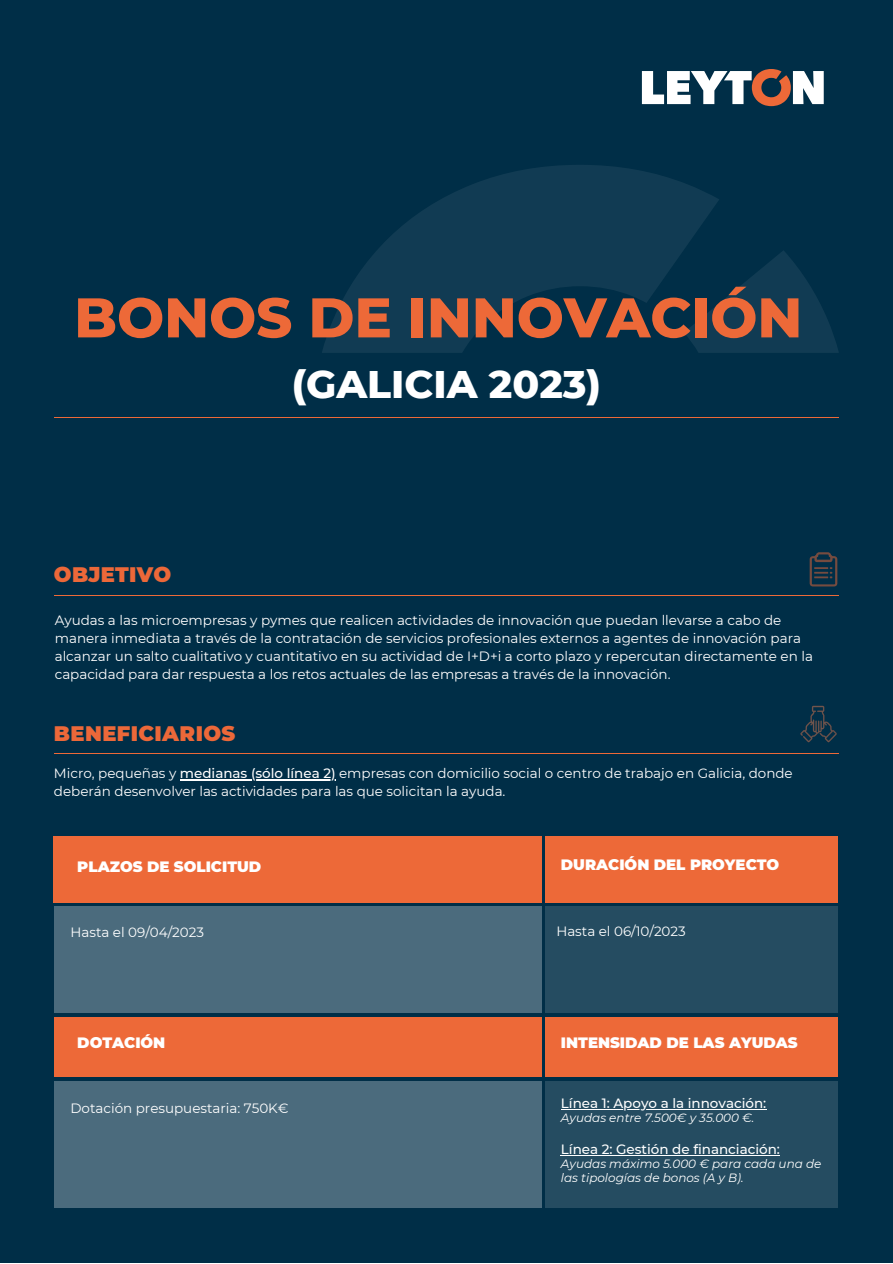
<style>
.page{position:relative;width:893px;height:1264px;background:#fff}
.page>*{position:absolute;margin:0;border:0;box-sizing:border-box;transform-origin:0 0}
.t1{font:800 55.8px "Montserrat";color:#ed6938}
.t2{font:800 39.3px "Montserrat";color:#fff}
.t3{font:900 21px "Montserrat";letter-spacing:.02em;color:#ec6839}
.t4{font:900 15px "Montserrat";color:#fff}
.t5{font:13.5px/18px "Montserrat";color:#fff}
.t6{font:500 13.5px "Montserrat";color:#fff}
.t7{font:italic 12px/14px "Montserrat";color:#fff}
.s1{font-weight:500}
</style>
<div class="page">
<div style="left:0;top:0;width:892px;height:1262px;background:#002e47"></div>
<hr style="left:54px;top:417px;width:784px;height:1px;background:#ed6938">
<svg style="left:642px;top:69px;width:181px;height:37px"></svg>
<svg style="left:322px;top:165px;width:516px;height:188px;fill:#113b53"></svg>
<hr style="left:54px;top:594px;width:784px;height:1px;background:#ed6938">
<hr style="left:54px;top:753px;width:784px;height:1px;background:#ed6938">
<div style="left:545px;top:836px;width:292px;height:66px;background:#ed6938"></div>
<div style="left:54px;top:836px;width:488px;height:66px;background:#ed6938"></div>
<div style="left:545px;top:906px;width:292px;height:106px;background:#254c61"></div>
<div style="left:545px;top:1017px;width:292px;height:60px;background:#ed6938"></div>
<div style="left:545px;top:1081px;width:292px;height:127px;background:#254c61"></div>
<div style="left:54px;top:906px;width:488px;height:106px;background:#4b6b7d"></div>
<div style="left:54px;top:1017px;width:488px;height:60px;background:#ed6938"></div>
<div style="left:54px;top:1081px;width:488px;height:127px;background:#4b6b7d"></div>
<svg style="left:800px;top:705px;width:36px;height:37px"></svg>
<svg style="left:809px;top:552px;width:28px;height:34px"></svg>
<hr style="left:180px;top:779px;width:155px;height:1px;background:#fff">
<hr style="left:561px;top:1109px;width:205px;height:1px;background:#fff">
<hr style="left:561px;top:1155px;width:218px;height:1px;background:#fff">
<h1 class="t1" style="left:74px;top:283px;width:729px">BONOS DE INNOVACIÓN</h1>
<h2 class="t2" style="left:292px;top:360px;width:311px">(GALICIA 2023)</h2>
<h3 class="t3" style="left:54px;top:561px;width:119px">OBJETIVO</h3>
<p class="t5" style="left:55px;top:611px;width:759px">Ayudas a las microempresas y pymes que realicen actividades de innovación que puedan llevarse a cabo de manera inmediata a través de la contratación de servicios profesionales externos a agentes de innovación para alcanzar un salto cualitativo y cuantitativo en su actividad de I+D+i a corto plazo y repercutan directamente en la capacidad para dar respuesta a los retos actuales de las empresas a través de la innovación.</p>
<h3 class="t3" style="left:54px;top:720px;width:183px">BENEFICIARIOS</h3>
<p class="t5" style="left:54px;top:764px;width:740px">Micro, pequeñas y <span class="s1">medianas (sólo línea 2)</span> empresas con domicilio social o centro de trabajo en Galicia, donde deberán desenvolver las actividades para las que solicitan la ayuda.</p>
<p class="t4" style="left:77px;top:857px;width:185px">PLAZOS DE SOLICITUD</p>
<p class="t4" style="left:561px;top:855px;width:220px">DURACIÓN DEL PROYECTO</p>
<p class="t5" style="left:70px;top:923px;width:135px">Hasta el 09/04/2023</p>
<p class="t5" style="left:556px;top:922px;width:131px">Hasta el 06/10/2023</p>
<p class="t4" style="left:77px;top:1033px;width:89px">DOTACIÓN</p>
<p class="t5" style="left:70px;top:1099px;width:220px">Dotación presupuestaria: 750K€</p>
<p class="t4" style="left:561px;top:1033px;width:238px">INTENSIDAD DE LAS AYUDAS</p>
<p class="t6" style="left:561px;top:1095px;width:207px">Línea 1: Apoyo a la innovación:</p>
<p class="t7" style="left:561px;top:1111px;width:195px">Ayudas entre 7.500€ y 35.000 €.</p>
<p class="t6" style="left:561px;top:1141px;width:220px">Línea 2: Gestión de financiación:</p>
<p class="t7" style="left:561px;top:1156px;width:262px">Ayudas máximo 5.000 € para cada una de las tipologías de bonos (A y B).</p>
</div>
